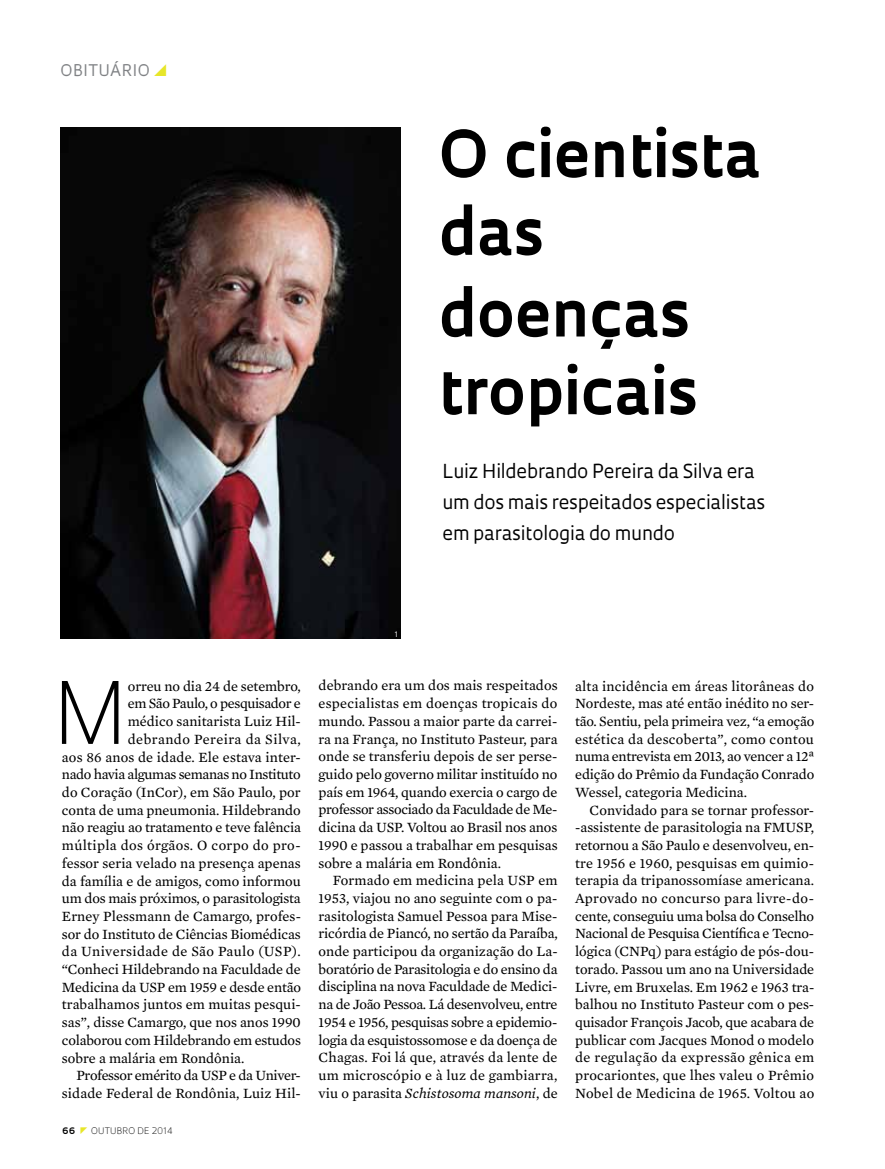
<style>
.page{position:relative;width:885px;height:1169px;background:#fff}
.page>*{position:absolute;margin:0;border:0;box-sizing:border-box;transform-origin:0 0}
.t1{font:300 83.55px "Oculum";color:#000}
.t2{font:700 62.7px/79.1px "Oculum";color:#000}
.t3{font:18.75px/30.9px "Oculum";letter-spacing:-.01em;color:#000}
.t4{font:15.6px "Oculum";letter-spacing:.035em;color:#808285}
.t5{font:14.4px/17.7px "Mercury Text G2";color:#000;text-align:justify}
.t6{font:14.4px "Mercury Text G2";letter-spacing:-.025em;color:#000}
.t7{font:14.4px "Mercury Text G2";letter-spacing:.025em;color:#000}
.t8{font:14.4px "Mercury Text G2";letter-spacing:.03em;color:#000}
.t9{font:300 8.7px "Oculum";letter-spacing:.015em;color:#000}
.t10{font:700 8.7px "Oculum";color:#000}
.t11{font:7.35px "Oculum";color:#fff}
.s1{font-style:italic}
</style>
<div class="page">
<img style="left:60px;top:127px;width:341px;height:511px">
<p class="t4" style="left:60px;top:60px;width:84px">Obituário</p>
<h2 class="t2" style="left:438px;top:111px;width:324px">O cientista das doenças tropicais</h2>
<h3 class="t3" style="left:442px;top:455px;width:324px">Luiz Hildebrando Pereira da Silva era um dos mais respeitados especialistas em parasitologia do mundo</h3>
<h1 class="t1" style="left:54px;top:655px;width:75px">M</h1>
<p class="t5" style="left:128px;top:676px;width:175px">orreu no dia 24 de setembro,</p>
<p class="t6" style="left:128px;top:693px;width:175px">em São Paulo, o pesquisador e</p>
<p class="t5" style="left:128px;top:711px;width:175px">médico sanitarista Luiz Hil-</p>
<p class="t8" style="left:128px;top:728px;width:174px">debrando Pereira da Silva,</p>
<p class="t5" style="left:62px;top:747px;width:240px">aos 86 anos de idade. Ele estava inter-</p>
<p class="t6" style="left:62px;top:764px;width:240px">nado havia algumas semanas no Instituto</p>
<p class="t5" style="left:62px;top:782px;width:240px">do Coração (InCor), em São Paulo, por</p>
<p class="t5" style="left:62px;top:800px;width:240px">conta de uma pneumonia. Hildebrando</p>
<p class="t5" style="left:62px;top:818px;width:241px">não reagiu ao tratamento e teve falência</p>
<p class="t7" style="left:62px;top:835px;width:240px">múltipla dos órgãos. O corpo do pro-</p>
<p class="t5" style="left:62px;top:853px;width:240px">fessor seria velado na presença apenas</p>
<p class="t5" style="left:62px;top:871px;width:240px">da família e de amigos, como informou</p>
<p class="t5" style="left:62px;top:888px;width:240px">um dos mais próximos, o parasitologista</p>
<p class="t5" style="left:62px;top:906px;width:241px">Erney Plessmann de Camargo, profes-</p>
<p class="t5" style="left:62px;top:924px;width:240px">sor do Instituto de Ciências Biomédicas</p>
<p class="t7" style="left:62px;top:941px;width:240px">da Universidade de São Paulo (USP).</p>
<p class="t5" style="left:62px;top:959px;width:240px">“Conheci Hildebrando na Faculdade de</p>
<p class="t5" style="left:62px;top:977px;width:241px">Medicina da USP em 1959 e desde então</p>
<p class="t5" style="left:62px;top:995px;width:240px">trabalhamos juntos em muitas pesqui-</p>
<p class="t5" style="left:62px;top:1012px;width:240px">sas”, disse Camargo, que nos anos 1990</p>
<p class="t5" style="left:62px;top:1030px;width:241px">colaborou com Hildebrando em estudos</p>
<p class="t5" style="left:62px;top:1048px;width:184px">sobre a malária em Rondônia.</p>
<p class="t6" style="left:76px;top:1065px;width:226px">Professor emérito da USP e da Univer-</p>
<p class="t5" style="left:62px;top:1083px;width:240px">sidade Federal de Rondônia, Luiz Hil-</p>
<p class="t10" style="left:62px;top:1124px;width:15px">66</p>
<p class="t9" style="left:91px;top:1124px;width:83px">OUTUBRO DE 2014</p>
<p class="t11" style="left:395px;top:629px;width:5px">1</p>
<p class="t5" style="left:319px;top:676px;width:241px">debrando era um dos mais respeitados especialistas em doenças tropicais do mundo. Passou a maior parte da carrei&shy;ra na França, no Instituto Pasteur, para onde se transferiu depois de ser perse&shy;guido pelo governo militar instituído no país em 1964, quando exercia o cargo de professor associado da Faculdade de Me&shy;dicina da USP. Voltou ao Brasil nos anos 1990 e passou a trabalhar em pesquisas sobre a malária em Rondônia.</p>
<p class="t5" style="left:319px;top:870px;width:241px;text-indent:14px">Formado em medicina pela USP em 1953, viajou no ano seguinte com o pa&shy;rasitologista Samuel Pessoa para Mise&shy;ricórdia de Piancó, no sertão da Paraíba, onde participou da organização do La&shy;boratório de Parasitologia e do ensino da disciplina na nova Faculdade de Medici&shy;na de João Pessoa. Lá desenvolveu, entre 1954 e 1956, pesquisas sobre a epidemio&shy;logia da esquistossomose e da doença de Chagas. Foi lá que, através da lente de um microscópio e à luz de gambiarra, viu o parasita <span class="s1">Schistosoma mansoni</span>, de</p>
<p class="t5" style="left:575px;top:676px;width:241px">alta incidência em áreas litorâneas do Nordeste, mas até então inédito no ser&shy;tão. Sentiu, pela primeira vez, “a emoção estética da descoberta”, como contou numa entrevista em 2013, ao vencer a 12ª edição do Prêmio da Fundação Conrado Wessel, categoria Medicina.</p>
<p class="t5" style="left:575px;top:800px;width:241px;text-indent:14px">Convidado para se tornar professor--assistente de parasitologia na FMUSP, retornou a São Paulo e desenvolveu, en&shy;tre 1956 e 1960, pesquisas em quimio&shy;terapia da tripanossomíase americana.<br>Aprovado no concurso para livre-do&shy;cente, conseguiu uma bolsa do Conselho Nacional de Pesquisa Científica e Tecno&shy;lógica (CNPq) para estágio de pós-dou&shy;torado. Passou um ano na Universidade Livre, em Bruxelas. Em 1962 e 1963 tra&shy;balhou no Instituto Pasteur com o pes&shy;quisador François Jacob, que acabara de publicar com Jacques Monod o modelo de regulação da expressão gênica em procariontes, que lhes valeu o Prêmio Nobel de Medicina de 1965. Voltou ao</p>
</div>
